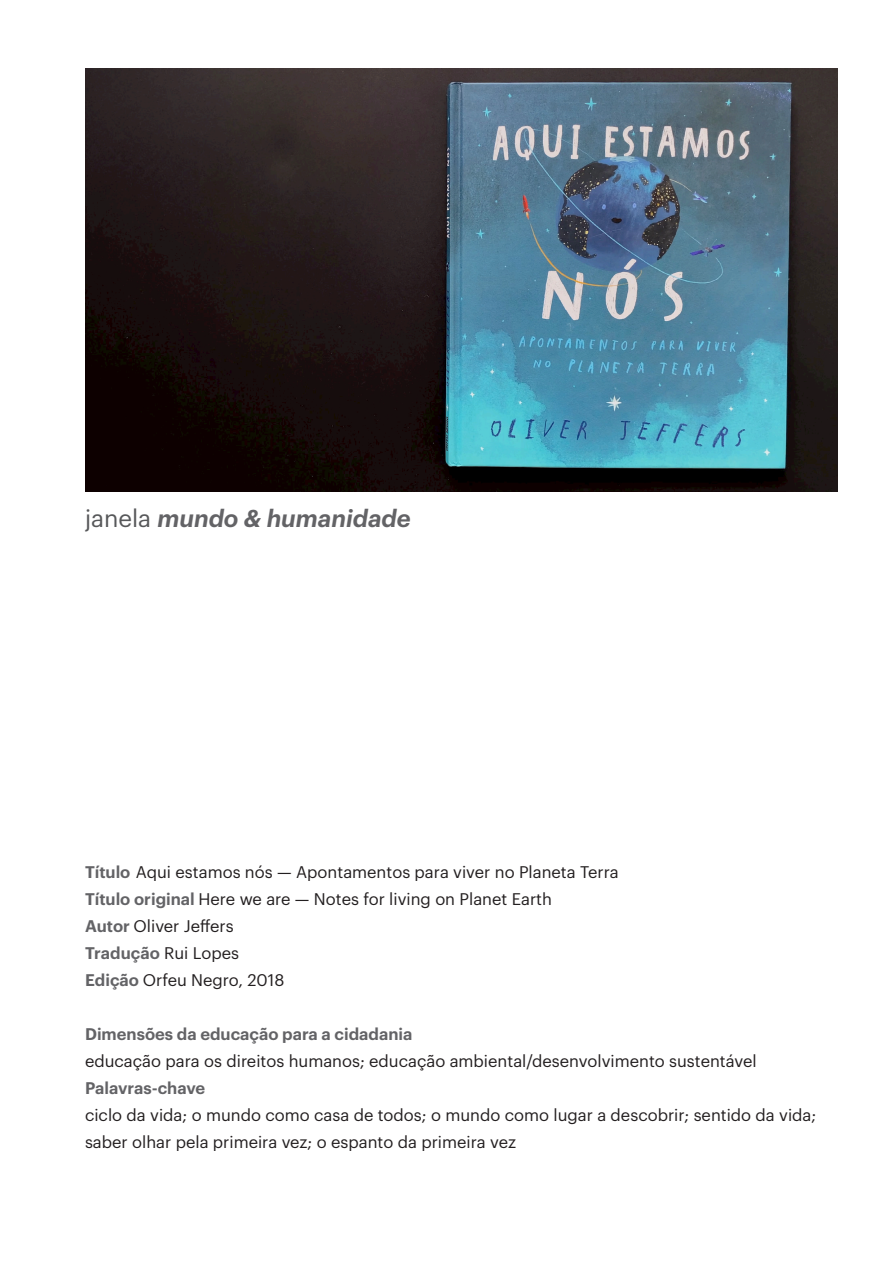
<style>
.page{position:relative;width:893px;height:1263px;background:#fff}
.page>*{position:absolute;margin:0;border:0;box-sizing:border-box;transform-origin:0 0}
.TÍTULOS{font:italic 600 24px "Graphik";color:#636366}
.TEXTO_CORRIDO{font:16.5px/27px "Graphik";color:#231f20}
.SUB-TÍTULOS{font:16.5px "Graphik";color:#231f20}
.SUB-TÍTULOS-2{font:600 16.5px "Graphik";color:#636366}
.s1{font-weight:400;font-style:normal;color:#57585a}
.s2{font-weight:600;color:#636366}
.s3{font-weight:400;color:#231f20}
</style>
<div class="page">
<img style="left:85px;top:68px;width:753px;height:424px">
<p class="TÍTULOS" style="left:85px;top:500px;width:327px"><span class="s1">janela</span> mundo &amp; humanidade</p>
<p class="SUB-TÍTULOS" style="left:85px;top:860px;width:535px"><span class="s2">Título</span> Aqui estamos nós — Apontamentos para viver no Planeta Terra</p>
<p class="SUB-TÍTULOS" style="left:85px;top:887px;width:468px"><span class="s2">Título original</span> Here we are — Notes for living on Planet Earth</p>
<p class="SUB-TÍTULOS" style="left:85px;top:914px;width:150px"><span class="s2">Autor</span> Oliver Jeffers</p>
<p class="SUB-TÍTULOS-2" style="left:85px;top:940px;width:156px">Tradução <span class="s3">Rui Lopes</span></p>
<p class="SUB-TÍTULOS" style="left:85px;top:968px;width:201px"><span class="s2">Edição</span> Orfeu Negro, 2018</p>
<p class="SUB-TÍTULOS-2" style="left:85px;top:1021px;width:329px">Dimensões da educação para a cidadania</p>
<p class="TEXTO_CORRIDO" style="left:85px;top:1046px;width:673px">educação para os direitos humanos; educação ambiental/desenvolvimento sustentável</p>
<p class="SUB-TÍTULOS-2" style="left:85px;top:1075px;width:122px">Palavras-chave</p>
<p class="TEXTO_CORRIDO" style="left:85px;top:1100px;width:733px">ciclo da vida; o mundo como casa de todos; o mundo como lugar a descobrir; sentido da vida; saber olhar pela primeira vez; o espanto da primeira vez</p>
</div>
